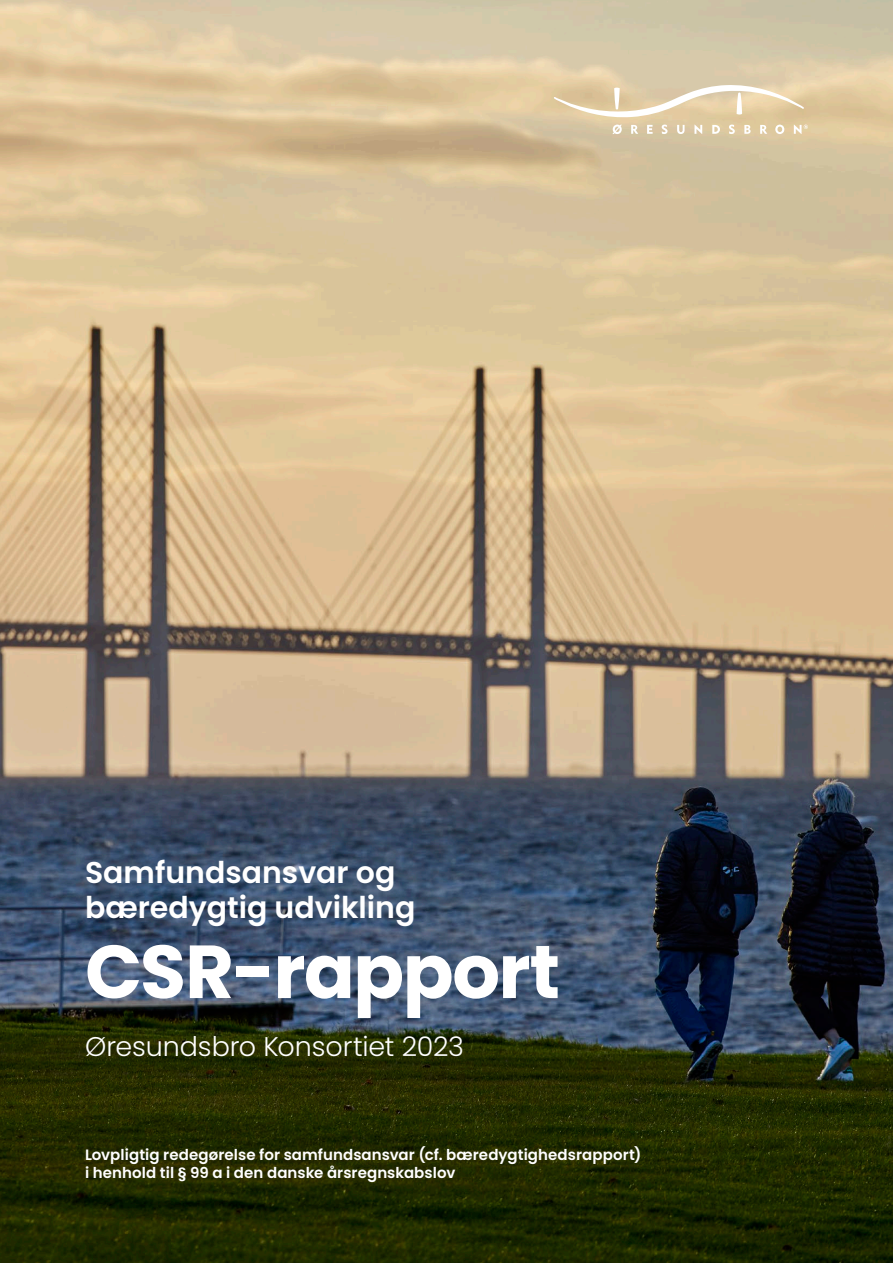
<style>
.page{position:relative;width:893px;height:1263px;background:#fff}
.page>*{position:absolute;margin:0;border:0;box-sizing:border-box;transform-origin:0 0}
.t1{font:700 75px "Poppins";letter-spacing:-.02em;color:#fff}
.t2{font:600 30px/34.5px "Poppins";color:#fff}
.t3{font:300 27px "Poppins";letter-spacing:-.005em;color:#fff}
.t4{font:600 15px/18px "Poppins";letter-spacing:.005em;color:#fff}
</style>
<div class="page">
<img style="left:0;top:0;width:893px;height:1263px">
<svg style="left:612px;top:125px;width:10px;height:9px"></svg>
<svg style="left:631px;top:125px;width:7px;height:9px"></svg>
<svg style="left:647px;top:125px;width:6px;height:9px"></svg>
<svg style="left:662px;top:125px;width:5px;height:9px"></svg>
<svg style="left:677px;top:125px;width:8px;height:9px"></svg>
<svg style="left:694px;top:125px;width:8px;height:9px"></svg>
<svg style="left:712px;top:125px;width:8px;height:9px"></svg>
<svg style="left:729px;top:125px;width:6px;height:9px"></svg>
<svg style="left:744px;top:125px;width:7px;height:9px"></svg>
<svg style="left:760px;top:125px;width:7px;height:9px"></svg>
<svg style="left:775px;top:125px;width:9px;height:9px"></svg>
<svg style="left:554px;top:85px;width:250px;height:33px"></svg>
<svg style="left:794px;top:125px;width:14px;height:9px"></svg>
<h2 class="t2" style="left:85px;top:855px;width:332px">Samfundsansvar og bæredygtig udvikling</h2>
<h1 class="t1" style="left:85px;top:928px;width:476px">CSR-rapport</h1>
<h3 class="t3" style="left:85px;top:1031px;width:380px">Øresundsbro Konsortiet 2023</h3>
<p class="t4" style="left:85px;top:1145px;width:558px">Lovpligtig redegørelse for samfundsansvar (cf. bæredygtighedsrapport) i henhold til § 99 a i den danske årsregnskabslov</p>
</div>
